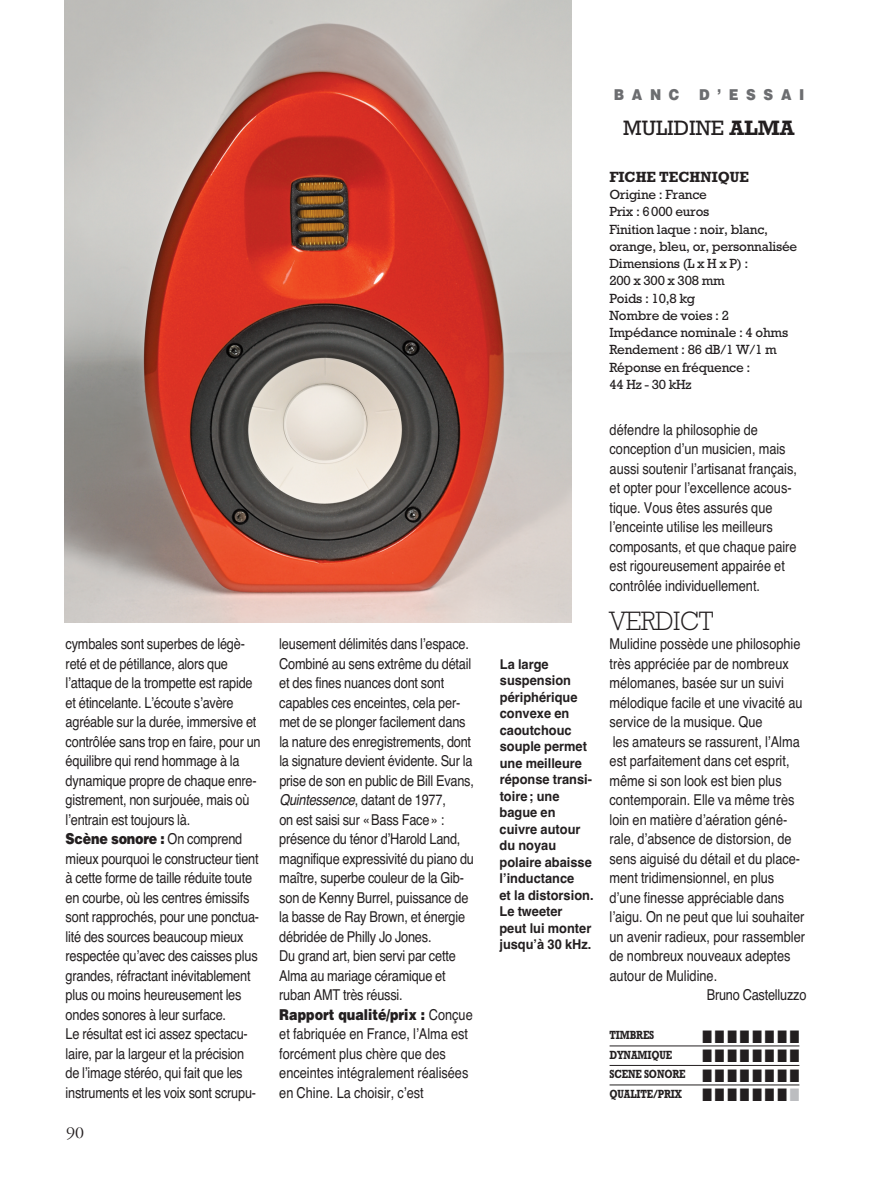
<style>
.page{position:relative;width:893px;height:1191px;background:#fff}
.page>*{position:absolute;margin:0;border:0;box-sizing:border-box;transform-origin:0 0}
.t1{font:300 27px "Rockwell";letter-spacing:-.015em;color:#231f20;scale:.95 1}
.t2{font:21.15px "Rockwell";color:#231f20}
.t3{font:18px "Zapf Dingbats";color:#231f20;scale:.7 1}
.t4{font:18px "Garamond Three";color:#231f20}
.t5{font:15px/19.5px "Helvetica";letter-spacing:-.015em;color:#231f20;scale:.85 1}
.t6{font:700 15px "Rockwell";color:#231f20;scale:.95 1}
.t7{font:900 15px "Helvetica";letter-spacing:.565em;color:#6c6d70;scale:.9 1}
.t8{font:13.5px/17.2px "Rockwell";letter-spacing:-.015em;color:#231f20}
.t9{font:700 13.5px/16.5px "Helvetica";letter-spacing:-.005em;color:#231f20;scale:.95 1}
.t10{font:700 12px/19.5px "Rockwell";letter-spacing:-.015em;color:#231f20;scale:.8 1}
.s1{font-weight:900}
.s2{font-style:italic}
.s3{font-weight:700}
.s4{color:#bcbdc0}
</style>
<div class="page">
<hr style="left:610px;top:1045px;width:189px;height:1px;background:#231f20">
<hr style="left:610px;top:1065px;width:189px;height:1px;background:#231f20">
<hr style="left:610px;top:1084px;width:189px;height:1px;background:#231f20">
<img style="left:64px;top:0;width:507px;height:622px">
<p class="t5" style="left:66px;top:634px;width:231px">cymbales sont superbes de légè&shy;reté et de pétillance, alors que l’attaque de la trompette est rapide et étincelante. L’écoute s’avère agréable sur la durée, immersive et contrôlée sans trop en faire, pour un équilibre qui rend hommage à la dynamique propre de chaque enre&shy;gistrement, non surjouée, mais où l’entrain est toujours là.<br><span class="s1">Scène sonore :</span> On comprend mieux pourquoi le constructeur tient à cette forme de taille réduite toute en courbe, où les centres émissifs sont rapprochés, pour une ponctua&shy;lité des sources beaucoup mieux respectée qu’avec des caisses plus grandes, réfractant inévitablement plus ou moins heureusement les ondes sonores à leur surface.<br>Le résultat est ici assez spectacu&shy;laire, par la largeur et la précision de l’image stéréo, qui fait que les instruments et les voix sont scrupu-</p>
<p class="t5" style="left:279px;top:634px;width:231px">leusement délimités dans l’espace.<br>Combiné au sens extrême du détail et des fines nuances dont sont capables ces enceintes, cela per&shy;met de se plonger facilement dans la nature des enregistrements, dont la signature devient évidente. Sur la prise de son en public de Bill Evans,<br><span class="s2">Quintessence</span>, datant de 1977,<br>on est saisi sur «Bass Face» : présence du ténor d’Harold Land, magnifique expressivité du piano du maître, superbe couleur de la Gib&shy;son de Kenny Burrel, puissance de la basse de Ray Brown, et énergie débridée de Philly Jo Jones.<br>Du grand art, bien servi par cette<br>Alma au mariage céramique et ruban AMT très réussi.<br><span class="s1">Rapport qualité/prix :</span> Conçue et fabriquée en France, l’Alma est forcément plus chère que des enceintes intégralement réalisées en Chine. La choisir, c’est</p>
<p class="t4" style="left:66px;top:1126px;width:19px">90</p>
<p class="t9" style="left:499px;top:656px;width:101px">La large suspension périphérique convexe en caoutchouc souple permet une meilleure réponse transi&shy;toire; une bague en cuivre autour du noyau polaire abaisse l’inductance<br>et la distorsion.<br>Le tweeter<br>peut lui monter jusqu’à 30 kHz.</p>
<p class="t7" style="left:614px;top:86px;width:75px">BANC</p>
<p class="t7" style="left:699px;top:86px;width:118px">D’ESSAI</p>
<h2 class="t2" style="left:623px;top:121px;width:173px">MULIDINE <span class="s3">ALMA</span></h2>
<p class="t6" style="left:609px;top:172px;width:149px">FICHE TECHNIQUE</p>
<p class="t8" style="left:609px;top:187px;width:190px">Origine : France<br>Prix : 6000 euros<br>Finition laque : noir, blanc, orange, bleu, or, personnalisée<br>Dimensions (L x H x P) :<br>200 x 300 x 308 mm<br>Poids : 10,8 kg<br>Nombre de voies : 2<br>Impédance nominale : 4 ohms<br>Rendement : 86 dB/1 W/1 m<br>Réponse en fréquence :<br>44 Hz - 30 kHz</p>
<p class="t5" style="left:610px;top:419px;width:222px">défendre la philosophie de conception d’un musicien, mais aussi soutenir l’artisanat français, et opter pour l’excellence acous&shy;tique. Vous êtes assurés que l’enceinte utilise les meilleurs composants, et que chaque paire est rigoureusement appairée et contrôlée individuellement.</p>
<h1 class="t1" style="left:610px;top:611px;width:111px">VERDICT</h1>
<p class="t5" style="left:610px;top:634px;width:226px">Mulidine possède une philosophie</p>
<p class="t5" style="left:610px;top:653px;width:212px">très appréciée par de nombreux</p>
<p class="t5" style="left:610px;top:673px;width:207px">mélomanes, basée sur un suivi</p>
<p class="t5" style="left:610px;top:692px;width:229px">mélodique facile et une vivacité au</p>
<p class="t5" style="left:610px;top:712px;width:182px">service de la musique. Que</p>
<p class="t5" style="left:613px;top:731px;width:222px">les amateurs se rassurent, l’Alma</p>
<p class="t5" style="left:610px;top:751px;width:213px">est parfaitement dans cet esprit,</p>
<p class="t5" style="left:610px;top:770px;width:204px">même si son look est bien plus</p>
<p class="t5" style="left:610px;top:790px;width:219px">contemporain. Elle va même très</p>
<p class="t5" style="left:610px;top:809px;width:211px">loin en matière d’aération géné-</p>
<p class="t5" style="left:610px;top:829px;width:216px">rale, d’absence de distorsion, de</p>
<p class="t5" style="left:610px;top:848px;width:226px">sens aiguisé du détail et du place-</p>
<p class="t5" style="left:610px;top:868px;width:195px">ment tridimensionnel, en plus</p>
<p class="t5" style="left:610px;top:887px;width:207px">d’une finesse appréciable dans</p>
<p class="t5" style="left:610px;top:907px;width:231px">l’aigu. On ne peut que lui souhaiter</p>
<p class="t5" style="left:610px;top:926px;width:232px">un avenir radieux, pour rassembler</p>
<p class="t5" style="left:610px;top:946px;width:214px">de nombreux nouveaux adeptes</p>
<p class="t5" style="left:610px;top:965px;width:128px">autour de Mulidine.</p>
<p class="t5" style="left:707px;top:985px;width:119px">Bruno Castelluzzo</p>
<p class="t10" style="left:610px;top:1026px;width:58px">TIMBRES</p>
<p class="t3" style="left:702px;top:1025px;width:140px">■■■■■■■■</p>
<p class="t10" style="left:610px;top:1046px;width:80px">DYNAMIQUE</p>
<p class="t3" style="left:702px;top:1045px;width:140px">■■■■■■■■</p>
<p class="t10" style="left:610px;top:1065px;width:239px">SCENE SONORE ■ ■ ■ ■ ■ ■ ■ ■<br>QUALITE/PRIX ■ ■ ■ ■ ■ ■ ■ <span class="s4">■</span></p>
</div>
